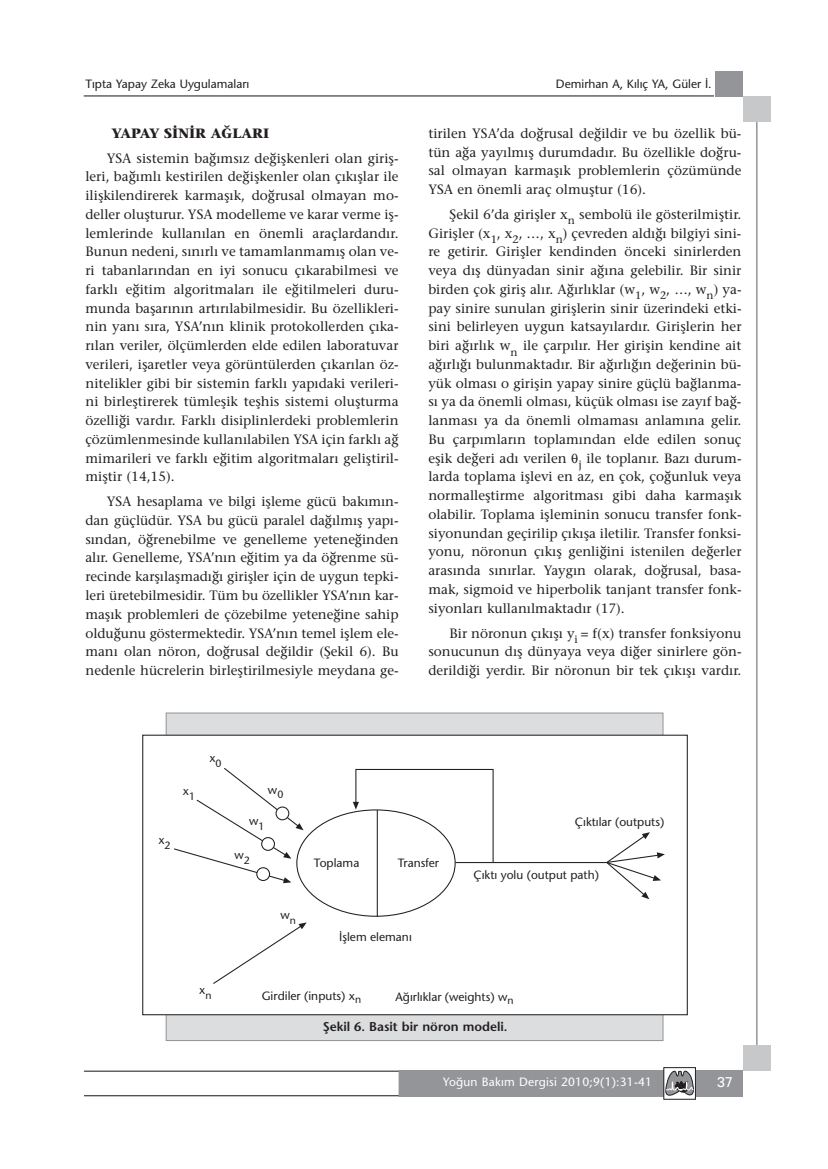
<style>
.page{position:relative;width:828px;height:1169px;background:#fff}
.page>*{position:absolute;margin:0;border:0;box-sizing:border-box;transform-origin:0 0}
.t1{font:14.25px "Univers";color:#fff}
.t2{font:13.5px/18.8px "Stone Serif";color:#231f20;text-align:justify}
.t3{font:700 13.5px "Stone Serif";color:#231f20}
.t4{font:600 12.75px "Stone Sans";color:#231f20}
.t5{font:12px "Stone Sans";color:#231f20}
.t6{font:12px "Stone Sans";letter-spacing:.015em;color:#fff}
</style>
<div class="page">
<hr style="left:84px;top:1070px;width:345px;height:1px;background:#231f20">
<hr style="left:84px;top:1095px;width:345px;height:1px;background:#231f20">
<div style="left:399px;top:1070px;width:344px;height:27px;background:#939598"></div>
<svg style="left:665px;top:1070px;width:29px;height:30px"></svg>
<div style="left:663px;top:1067px;width:33px;height:32px;border:1px solid #231f20"></div>
<hr style="left:84px;top:95px;width:630px;height:1px;background:#231f20">
<div style="left:715px;top:71px;width:28px;height:26px;background:#939598"></div>
<hr style="left:756px;top:121px;width:2px;height:924px;background:#939598">
<div style="left:743px;top:97px;width:28px;height:25px;background:#c6c8ca"></div>
<div style="left:743px;top:1045px;width:28px;height:26px;background:#c6c8ca"></div>
<div style="left:166px;top:713px;width:497px;height:327px;background:#dcddde"></div>
<div style="left:143px;top:735px;width:544px;height:279px;background:#fff"></div>
<svg style="left:174px;top:768px;width:491px;height:216px"></svg>
<div style="left:276px;top:806px;width:13px;height:14px;background:#fff;border:1px solid #231f20;border-radius:50%"></div>
<div style="left:261px;top:837px;width:14px;height:14px;background:#fff;border:1px solid #231f20;border-radius:50%"></div>
<div style="left:256px;top:867px;width:14px;height:14px;background:#fff;border:1px solid #231f20;border-radius:50%"></div>
<div style="left:142px;top:734px;width:546px;height:281px;border:1px solid #231f20"></div>
<p class="t5" style="left:85px;top:79px;width:165px">Tıpta Yapay Zeka Uygulamaları</p>
<p class="t3" style="left:111px;top:128px;width:159px">YAPAY SİNİR AĞLARI</p>
<p class="t2" style="left:85px;top:150px;width:315px;text-indent:21px">YSA sistemin bağımsız değişkenleri olan giriş&shy;leri, bağımlı kestirilen değişkenler olan çıkışlar ile ilişkilendirerek karmaşık, doğrusal olmayan mo&shy;deller oluşturur. YSA modelleme ve karar verme iş&shy;lemlerinde kullanılan en önemli araçlardandır.<br>Bunun nedeni, sınırlı ve tamamlanmamış olan ve&shy;ri tabanlarından en iyi sonucu çıkarabilmesi ve farklı eğitim algoritmaları ile eğitilmeleri duru&shy;munda başarının artırılabilmesidir. Bu özellikleri&shy;nin yanı sıra, YSA’nın klinik protokollerden çıka&shy;rılan veriler, ölçümlerden elde edilen laboratuvar verileri, işaretler veya görüntülerden çıkarılan öz&shy;nitelikler gibi bir sistemin farklı yapıdaki verileri&shy;ni birleştirerek tümleşik teşhis sistemi oluşturma özelliği vardır. Farklı disiplinlerdeki problemlerin çözümlenmesinde kullanılabilen YSA için farklı ağ mimarileri ve farklı eğitim algoritmaları geliştiril&shy;miştir (14,15).</p>
<p class="t2" style="left:85px;top:493px;width:315px;text-indent:21px">YSA hesaplama ve bilgi işleme gücü bakımın&shy;dan güçlüdür. YSA bu gücü paralel dağılmış yapı&shy;sından, öğrenebilme ve genelleme yeteneğinden alır. Genelleme, YSA’nın eğitim ya da öğrenme sü&shy;recinde karşılaşmadığı girişler için de uygun tepki&shy;leri üretebilmesidir. Tüm bu özellikler YSA’nın kar&shy;maşık problemleri de çözebilme yeteneğine sahip olduğunu göstermektedir. YSA’nın temel işlem ele&shy;manı olan nöron, doğrusal değildir (Şekil 6). Bu nedenle hücrelerin birleştirilmesiyle meydana ge-</p>
<p class="t5" style="left:556px;top:79px;width:157px">Demirhan A, Kılıç YA, Güler İ.</p>
<p class="t2" style="left:428px;top:125px;width:315px">tirilen YSA’da doğrusal değildir ve bu özellik bü&shy;tün ağa yayılmış durumdadır. Bu özellikle doğru&shy;sal olmayan karmaşık problemlerin çözümünde YSA en önemli araç olmuştur (16).</p>
<p class="t2" style="left:428px;top:206px;width:315px;text-indent:21px">Şekil 6’da girişler x<sub>n</sub> sembolü ile gösterilmiştir.<br>Girişler (x<sub>1</sub>, x<sub>2</sub>, …, x<sub>n</sub>) çevreden aldığı bilgiyi sini&shy;re getirir. Girişler kendinden önceki sinirlerden veya dış dünyadan sinir ağına gelebilir. Bir sinir birden çok giriş alır. Ağırlıklar (w<sub>1</sub>, w<sub>2</sub>, …, w<sub>n</sub>) ya&shy;pay sinire sunulan girişlerin sinir üzerindeki etki&shy;sini belirleyen uygun katsayılardır. Girişlerin her biri ağırlık w<sub>n</sub> ile çarpılır. Her girişin kendine ait ağırlığı bulunmaktadır. Bir ağırlığın değerinin bü&shy;yük olması o girişin yapay sinire güçlü bağlanma&shy;sı ya da önemli olması, küçük olması ise zayıf bağ&shy;lanması ya da önemli olmaması anlamına gelir.<br>Bu çarpımların toplamından elde edilen sonuç eşik değeri adı verilen <sub>j</sub> ile toplanır. Bazı durum&shy;larda toplama işlevi en az, en çok, çoğunluk veya normalleştirme algoritması gibi daha karmaşık olabilir. Toplama işleminin sonucu transfer fonk&shy;siyonundan geçirilip çıkışa iletilir. Transfer fonksi&shy;yonu, nöronun çıkış genliğini istenilen değerler arasında sınırlar. Yaygın olarak, doğrusal, basa&shy;mak, sigmoid ve hiperbolik tanjant transfer fonk&shy;siyonları kullanılmaktadır (17).</p>
<p class="t2" style="left:428px;top:625px;width:315px;text-indent:21px">Bir nöronun çıkışı y<sub>i</sub> = f(x) transfer fonksiyonu sonucunun dış dünyaya veya diğer sinirlere gön&shy;derildiği yerdir. Bir nöronun bir tek çıkışı vardır.</p>
<p class="t5" style="left:183px;top:786px;width:14px">x<sub>1</sub></p>
<p class="t5" style="left:209px;top:753px;width:14px">x<sub>0</sub></p>
<p class="t5" style="left:268px;top:785px;width:17px">w<sub>0</sub></p>
<p class="t5" style="left:158px;top:835px;width:14px">x<sub>2</sub></p>
<p class="t5" style="left:249px;top:816px;width:17px">w<sub>1</sub></p>
<p class="t5" style="left:235px;top:850px;width:17px">w<sub>2</sub></p>
<p class="t5" style="left:280px;top:910px;width:17px">w<sub>n</sub></p>
<p class="t5" style="left:314px;top:858px;width:47px">Toplama</p>
<p class="t5" style="left:398px;top:858px;width:43px">Transfer</p>
<p class="t5" style="left:339px;top:931px;width:74px">İşlem elemanı</p>
<p class="t5" style="left:575px;top:816px;width:91px">Çıktılar (outputs)</p>
<p class="t5" style="left:474px;top:869px;width:127px">Çıktı yolu (output path)</p>
<p class="t5" style="left:199px;top:985px;width:14px">x<sub>n</sub></p>
<p class="t5" style="left:262px;top:991px;width:101px">Girdiler (inputs) x<sub>n</sub></p>
<p class="t5" style="left:396px;top:992px;width:120px">Ağırlıklar (weights) w<sub>n</sub></p>
<p class="t4" style="left:323px;top:1021px;width:186px">Şekil 6. Basit bir nöron modeli.</p>
<p class="t6" style="left:443px;top:1077px;width:211px">Yoğun Bakım Dergisi 2010;9(1):31-41</p>
<p class="t1" style="left:717px;top:1076px;width:17px">37</p>
</div>
